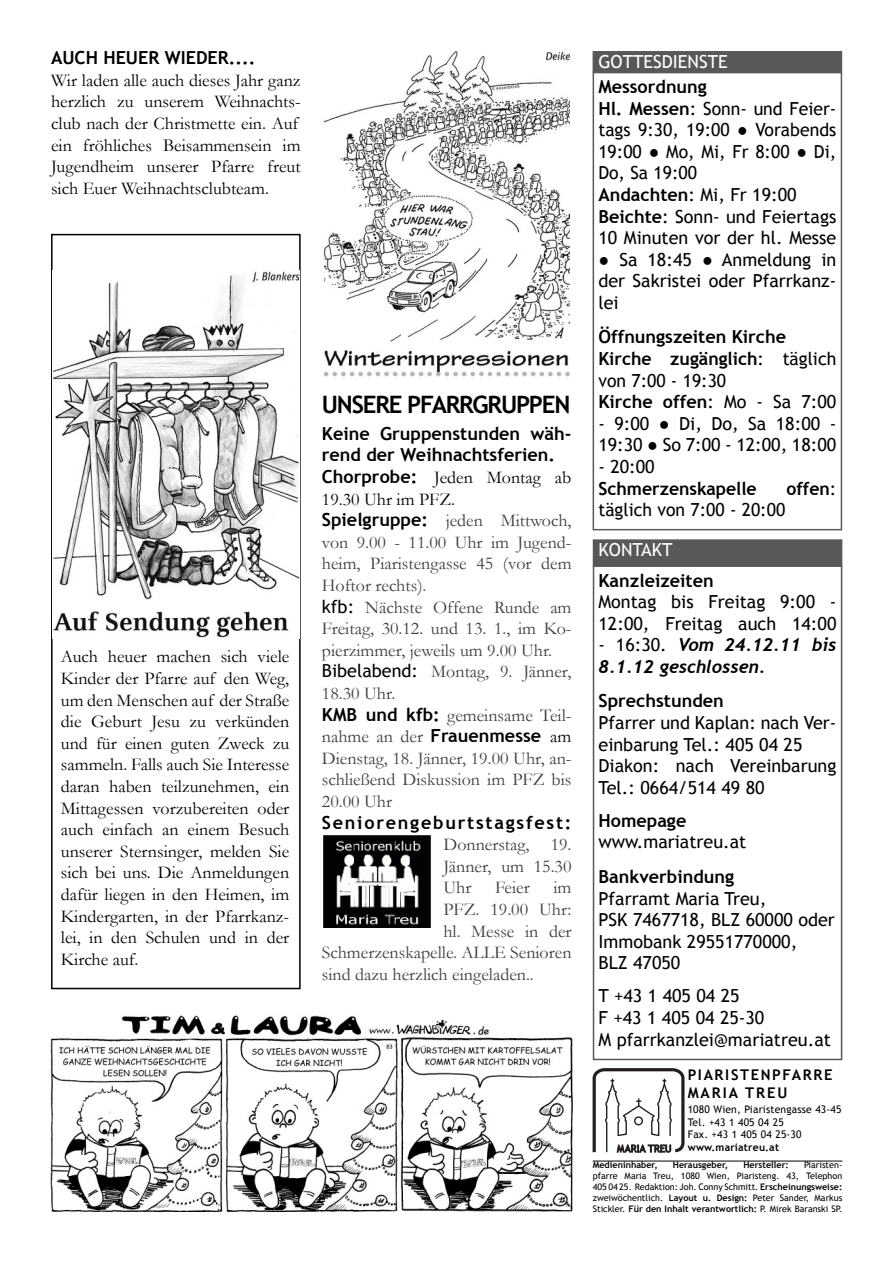
<style>
.page{position:relative;width:893px;height:1263px;background:#fff}
.page>*{position:absolute;margin:0;border:0;box-sizing:border-box;transform-origin:0 0}
.t1{font:700 24px "Trebuchet MS";letter-spacing:-.05em;color:#000}
.t2{font:18px/21.6px "Trebuchet MS";color:#000}
.t3{font:18px/21.6px "Garamond";color:#000;text-align:justify}
.t4{font:18px/21.6px "Garamond";color:#3e3d40;text-align:justify}
.t5{font:700 18px/21.6px "Trebuchet MS";color:#000}
.t6{font:italic 700 18px/21.6px "Trebuchet";color:#000}
.t7{font:700 18px "Trebuchet MS";letter-spacing:.095em;color:#000}
.t8{font:18px "Trebuchet MS";color:#fff}
.t9{font:700 14.7px/17.7px "Trebuchet MS";letter-spacing:.11em;color:#000}
.t10{font:10.5px/12.6px "Trebuchet MS";letter-spacing:.02em;color:#000}
.t11{font:700 10.5px "Trebuchet MS";letter-spacing:.02em;color:#000}
.t12{font:9px/10.8px "Trebuchet MS";color:#000;text-align:justify}
.t13{font:700 9px "Trebuchet MS";color:#000}
.s1{font-family:"Trebuchet MS";font-weight:700;color:#000}
.s2{color:#000}
.s3{font-family:"Trebuchet MS";color:#000}
.s4{font-family:"Garamond";font-weight:400;color:#3e3d40}
.s5{font-family:"Garamond";font-weight:400}
.s6{font-weight:700}
.s7{font-weight:400}
.s8{font-family:"Trebuchet MS";font-weight:400;font-style:normal}
</style>
<div class="page">
<img style="left:323px;top:836px;width:107px;height:91px">
<img style="left:50px;top:1015px;width:522px;height:197px">
<img style="left:53px;top:271px;width:247px;height:367px">
<img style="left:323px;top:51px;width:247px;height:325px">
<div style="left:592px;top:565px;width:250px;height:495px;border:1px solid #58585a"></div>
<div style="left:593px;top:540px;width:248px;height:26px;background:#58585a"></div>
<div style="left:592px;top:539px;width:250px;height:27px;border:1px solid #58585a"></div>
<div style="left:592px;top:72px;width:250px;height:458px;border:1px solid #58585a"></div>
<div style="left:593px;top:52px;width:248px;height:20px;background:#58585a"></div>
<div style="left:592px;top:51px;width:250px;height:22px;border:1px solid #58585a"></div>
<hr style="left:592px;top:1160px;width:250px;height:2px;background:#58585a">
<svg style="left:592px;top:1068px;width:92px;height:84px"></svg>
<p class="t5" style="left:51px;top:49px;width:206px">AUCH HEUER WIEDER....</p>
<p class="t3" style="left:51px;top:72px;width:251px;text-align:left">Wir laden alle auch dieses Jahr ganz herzlich zu unserem Weihnachts&shy;club nach der Christmette ein. Auf ein fröhliches Beisammensein im Jugendheim unserer Pfarre freut sich Euer Weihnachtsclubteam.</p>
<p class="t3" style="left:61px;top:648px;width:230px">Auch heuer machen sich viele Kinder der Pfarre auf den Weg, um den Menschen auf der Straße die Geburt Jesu zu verkünden und für einen guten Zweck zu sammeln. Falls auch Sie Interesse daran haben teilzunehmen, ein Mittagessen vorzubereiten oder auch einfach an einem Besuch unserer Sternsinger, melden Sie sich bei uns. Die Anmeldungen dafür liegen in den Heimen, im Kindergarten, in der Pfarrkanz&shy;lei, in den Schulen und in der Kirche auf.</p>
<h1 class="t1" style="left:322px;top:395px;width:250px">UNSERE PFARRGRUPPEN</h1>
<p class="t5" style="left:322px;top:424px;width:251px">Keine Gruppenstunden wäh&shy;rend der Weihnachtsferien.</p>
<p class="t4" style="left:322px;top:469px;width:251px;text-align:left"><span class="s1">Chorprobe:</span> <span class="s2">Jeden Montag ab<br>19.30 Uhr im PFZ.<br></span><span class="s1">Spielgruppe:</span> jeden Mittwoch, von 9.00 - 11.00 Uhr im Jugend&shy;heim, Piaristengasse 45 (vor dem<br>Hoftor rechts).<br><span class="s3">kfb:</span> Nächste Offene Runde am<br>Freitag, 30.12. und 13. 1., im Ko&shy;pierzimmer, jeweils um 9.00 Uhr.<br><span class="s3">Bibelabend:</span> Montag, 9. Jänner,<br>18.30 Uhr.<br><span class="s1">KMB und kfb:</span> gemeinsame Teil-</p>
<p class="t5" style="left:322px;top:726px;width:251px"><span class="s4">nahme an der</span> Frauenmesse <span class="s5">am</span></p>
<p class="t4" style="left:322px;top:749px;width:251px">Dienstag, 18. Jänner, 19.00 Uhr, an&shy;schließend Diskussion im PFZ bis 20.00 Uhr</p>
<p class="t7" style="left:322px;top:815px;width:251px">Seniorengeburtstagsfest:</p>
<p class="t4" style="left:443px;top:836px;width:129px">Donnerstag, 19.<br>Jänner, um 15.30<br>Uhr</p>
<p class="t4" style="left:495px;top:879px;width:36px">Feier</p>
<p class="t4" style="left:553px;top:879px;width:19px">im</p>
<p class="t4" style="left:443px;top:901px;width:129px">PFZ. 19.00 Uhr:</p>
<p class="t4" style="left:443px;top:922px;width:129px">hl. Messe in der</p>
<p class="t4" style="left:322px;top:944px;width:251px">Schmerzenskapelle. ALLE Senioren</p>
<p class="t4" style="left:322px;top:965px;width:213px">sind dazu herzlich eingeladen..</p>
<p class="t8" style="left:598px;top:55px;width:131px">GOTTESDIENSTE</p>
<p class="t2" style="left:598px;top:77px;width:239px"><span class="s6">Messordnung<br>Hl. Messen</span>: Sonn- und Feier&shy;tags 9:30, 19:00 ● Vorabends<br>19:00 ● Mo, Mi, Fr 8:00 ● Di,<br>Do, Sa 19:00<br><span class="s6">Andachten</span>: Mi, Fr 19:00<br><span class="s6">Beichte</span>: Sonn- und Feiertags<br>10 Minuten vor der hl. Messe</p>
<p class="t2" style="left:598px;top:250px;width:239px;text-align:justify">● Sa 18:45 ● Anmeldung in der Sakristei oder Pfarrkanz&shy;lei</p>
<p class="t5" style="left:598px;top:328px;width:239px">Öffnungszeiten Kirche<br>Kirche zugänglich<span class="s7">: täglich von 7:00 - 19:30<br></span>Kirche offen<span class="s7">: Mo - Sa 7:00</span></p>
<p class="t2" style="left:598px;top:414px;width:239px">- 9:00 ● Di, Do, Sa 18:00 -<br>19:30 ● So 7:00 - 12:00, 18:00</p>
<p class="t2" style="left:598px;top:457px;width:58px">- 20:00</p>
<p class="t5" style="left:598px;top:479px;width:160px">Schmerzenskapelle</p>
<p class="t5" style="left:786px;top:479px;width:52px">offen<span class="s7">:</span></p>
<p class="t2" style="left:598px;top:501px;width:188px">täglich von 7:00 - 20:00</p>
<p class="t8" style="left:598px;top:543px;width:76px">KONTAKT</p>
<p class="t5" style="left:598px;top:571px;width:117px">Kanzleizeiten</p>
<p class="t2" style="left:598px;top:593px;width:239px">Montag bis Freitag 9:00 -<br>12:00, Freitag auch 14:00</p>
<p class="t6" style="left:598px;top:635px;width:239px"><span class="s8">- 16:30.</span> Vom 24.12.11 bis<br>8.1.12 geschlossen.</p>
<p class="t5" style="left:598px;top:692px;width:127px">Sprechstunden</p>
<p class="t2" style="left:598px;top:713px;width:239px">Pfarrer und Kaplan: nach Ver&shy;einbarung Tel.: 405 04 25<br>Diakon: nach Vereinbarung<br>Tel.: 0664/514 49 80</p>
<p class="t5" style="left:598px;top:811px;width:89px">Homepage</p>
<p class="t2" style="left:598px;top:833px;width:149px">www.mariatreu.at</p>
<p class="t5" style="left:598px;top:867px;width:137px">Bankverbindung</p>
<p class="t2" style="left:598px;top:889px;width:238px">Pfarramt Maria Treu,<br>PSK 7467718, BLZ 60000 oder<br>Immobank 29551770000,<br>BLZ 47050</p>
<p class="t2" style="left:598px;top:987px;width:234px">T +43 1 405 04 25<br>F +43 1 405 04 25-30<br>M pfarrkanzlei@mariatreu.at</p>
<p class="t9" style="left:687px;top:1067px;width:146px">PIARISTENPFARRE<br>MARIA TREU</p>
<p class="t10" style="left:687px;top:1104px;width:155px">1080 Wien, Piaristengasse 43-45<br>Tel. +43 1 405 04 25<br>Fax. +43 1 405 04 25-30</p>
<p class="t11" style="left:687px;top:1143px;width:93px">www.mariatreu.at</p>
<p class="t13" style="left:592px;top:1162px;width:66px">Medieninhaber,</p>
<p class="t13" style="left:673px;top:1162px;width:57px">Herausgeber,</p>
<p class="t13" style="left:743px;top:1162px;width:47px">Hersteller:</p>
<p class="t12" style="left:592px;top:1161px;width:251px;text-indent:211px">Piaristen&shy;pfarre Maria Treu, 1080 Wien, Piaristeng. 43, Telephon 405 04 25. Redaktion: Joh. Conny Schmitt. <span class="s6">Erscheinungsweise: </span>zweiwöchentlich. <span class="s6">Layout u. Design:</span> Peter Sander, Markus Stickler. <span class="s6">Für den Inhalt verantwortlich:</span> P. Mirek Baranski SP.</p>
</div>
